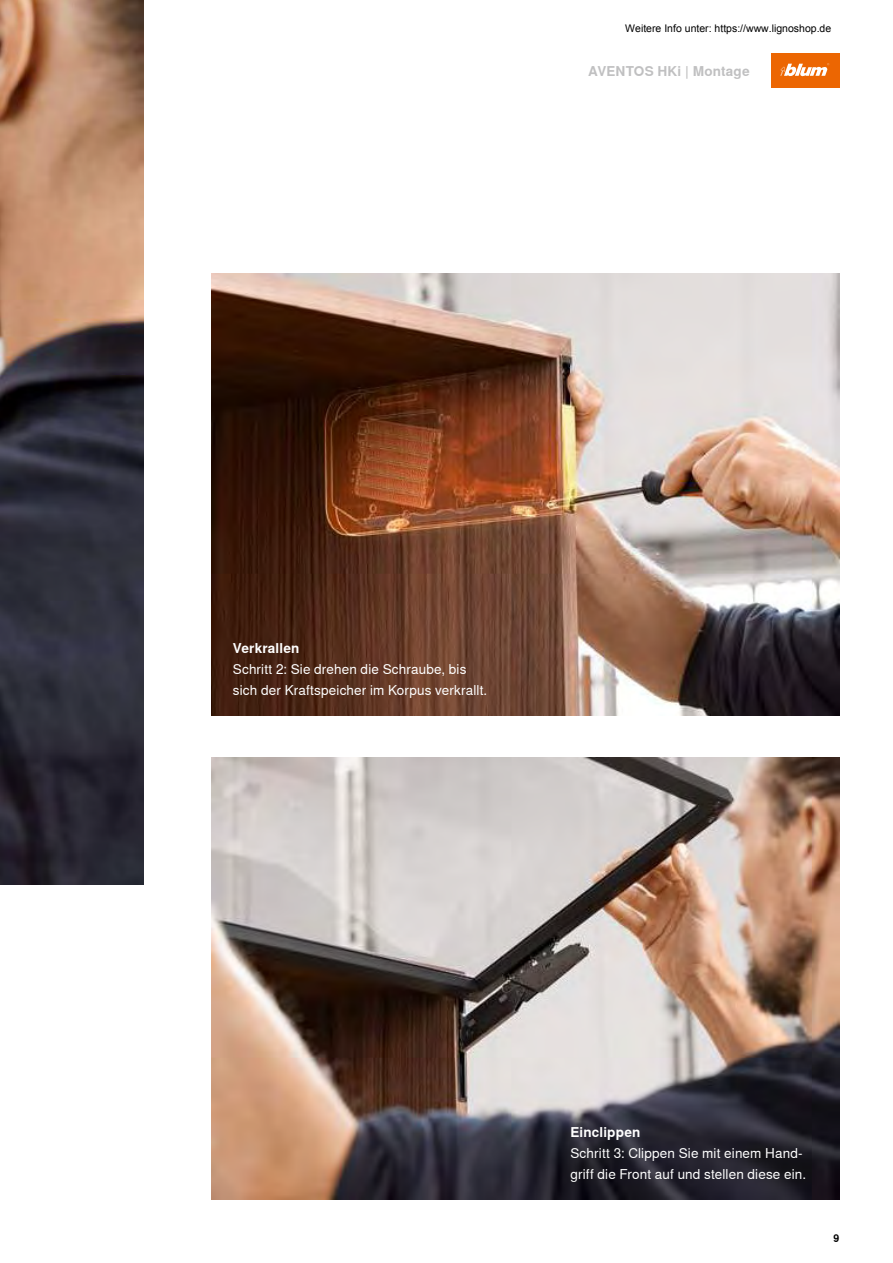
<style>
.page{position:relative;width:893px;height:1263px;background:#fff}
.page>*{position:absolute;margin:0;border:0;box-sizing:border-box;transform-origin:0 0}
.t1{font:13.5px/21px "Nimbus Sans Global";letter-spacing:.01em;color:#fff}
.t2{font:700 13.5px "Nimbus Sans Global";letter-spacing:.015em;color:#fff}
.t3{font:700 13.5px "Nimbus Sans Global";letter-spacing:.015em;color:#c0c0c1}
.t4{font:10.5px "Arial";color:#000}
.t5{font:700 10.5px "Nimbus Sans Global";color:#000}
</style>
<div class="page">
<img style="left:212px;top:274px;width:627px;height:442px">
<img style="left:212px;top:758px;width:627px;height:442px">
<img style="left:0;top:0;width:143px;height:884px">
<div style="left:771px;top:54px;width:68px;height:34px;background:#ec6602"></div>
<svg style="left:780px;top:63px;width:49px;height:13px"></svg>
<p class="t4" style="left:625px;top:21px;width:208px">Weitere Info unter: https://www.lignoshop.de</p>
<p class="t3" style="left:588px;top:63px;width:163px">AVENTOS HKi | Montage</p>
<p class="t2" style="left:233px;top:640px;width:68px">Verkrallen</p>
<p class="t1" style="left:233px;top:658px;width:256px">Schritt 2: Sie drehen die Schraube, bis sich der Kraftspeicher im Korpus verkrallt.</p>
<p class="t2" style="left:570px;top:1124px;width:72px">Einclippen</p>
<p class="t1" style="left:570px;top:1142px;width:237px">Schritt 3: Clippen Sie mit einem Hand&shy;griff die Front auf und stellen diese ein.</p>
<p class="t5" style="left:833px;top:1232px;width:7px">9</p>
</div>
